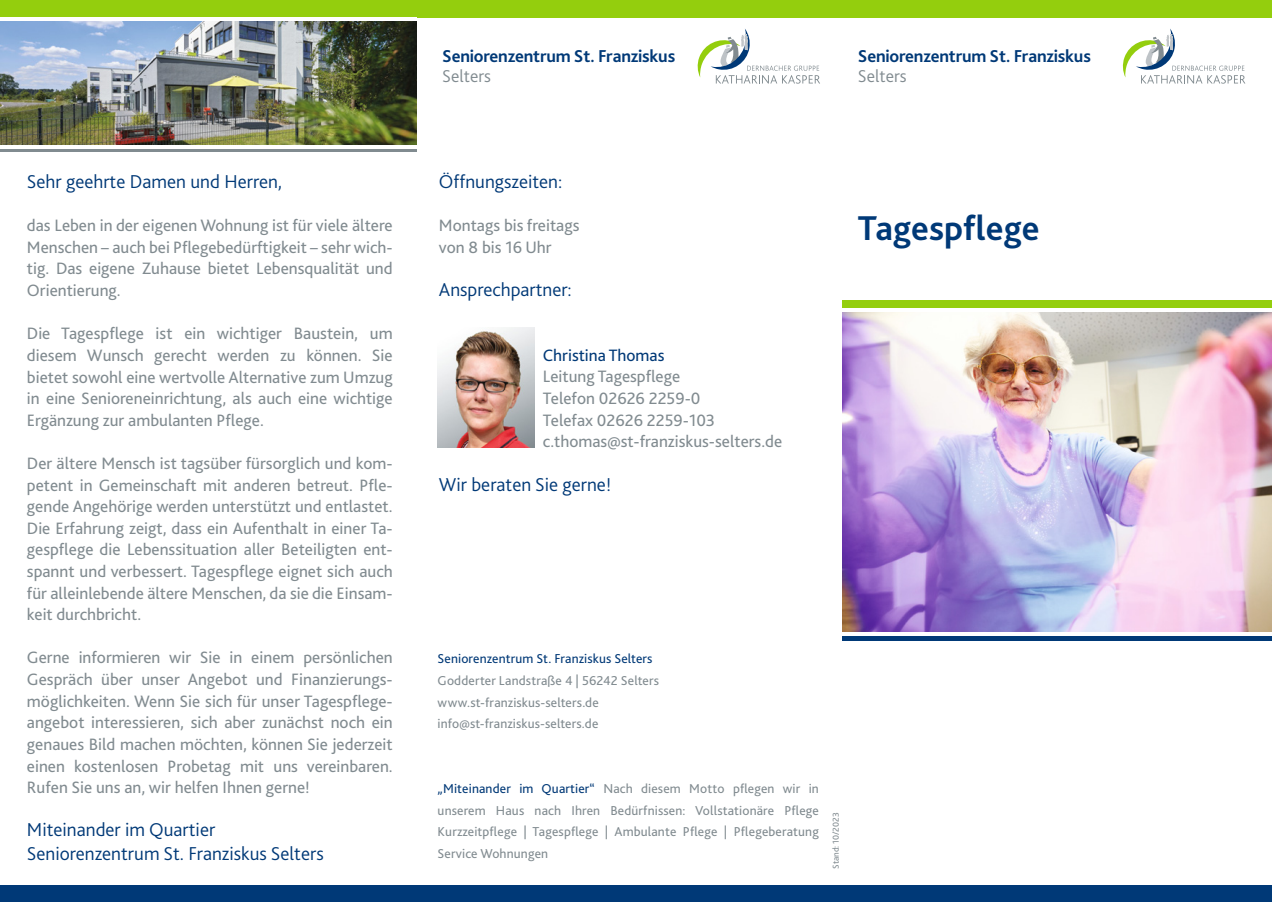
<style>
.page{position:relative;width:1272px;height:902px;background:#fff}
.page>*{position:absolute;margin:0;border:0;box-sizing:border-box;transform-origin:0 0}
.t1{font:700 36px "Bliss 2";color:#003977}
.t2{font:300 19.5px/23.4px "Bliss 2";color:#003977}
.t3{font:700 18px "Bliss 2";letter-spacing:-.01em;color:#003977}
.t4{font:300 18px "Bliss 2";color:#818b90}
.t5{font:17.25px/21.6px "Bliss 2";color:#818b90;text-align:justify}
.t6{font:17.25px "Bliss 2";color:#003977}
.t7{font:13.5px/21.6px "Bliss 2";letter-spacing:.01em;color:#818b90}
.t8{font:13.5px "Bliss 2";letter-spacing:.01em;color:#003977}
.t9{font:9px "Bliss 2";color:#818b90}
.s1{color:#003977}
</style>
<div class="page">
<img style="left:842px;top:312px;width:429px;height:320px">
<img style="left:0;top:21px;width:417px;height:124px">
<img style="left:437px;top:327px;width:97px;height:121px">
<svg style="left:1122px;top:29px;width:123px;height:55px"></svg>
<svg style="left:697px;top:29px;width:123px;height:55px"></svg>
<div style="left:0;top:0;width:1271px;height:17px;background:#94ce0d"></div>
<hr style="left:0;top:148px;width:417px;height:3px;background:#818b90">
<div style="left:0;top:884px;width:1271px;height:17px;background:#003977"></div>
<div style="left:842px;top:300px;width:429px;height:8px;background:#94ce0d"></div>
<hr style="left:842px;top:636px;width:429px;height:4px;background:#003977">
<p class="t2" style="left:27px;top:172px;width:257px">Sehr geehrte Damen und Herren,</p>
<p class="t5" style="left:27px;top:216px;width:367px">das Leben in der eigenen Wohnung ist für viele ältere Menschen – auch bei Pflegebedürftigkeit – sehr wich&shy;tig. Das eigene Zuhause bietet Lebensqualität und Orientierung.</p>
<p class="t5" style="left:27px;top:324px;width:367px">Die Tagespflege ist ein wichtiger Baustein, um diesem Wunsch gerecht werden zu können. Sie bietet sowohl eine wertvolle Alternative zum Umzug in eine Senioreneinrichtung, als auch eine wichtige Ergänzung zur ambulanten Pflege.</p>
<p class="t5" style="left:27px;top:454px;width:367px">Der ältere Mensch ist tagsüber fürsorglich und kom&shy;petent in Gemeinschaft mit anderen betreut. Pfle&shy;gende Angehörige werden unterstützt und entlastet.<br>Die Erfahrung zeigt, dass ein Aufenthalt in einer Ta&shy;gespflege die Lebenssituation aller Beteiligten ent&shy;spannt und verbessert. Tagespflege eignet sich auch für alleinlebende ältere Menschen, da sie die Einsam&shy;keit durchbricht.</p>
<p class="t5" style="left:27px;top:648px;width:367px">Gerne informieren wir Sie in einem persönlichen Gespräch über unser Angebot und Finanzierungs&shy;möglichkeiten. Wenn Sie sich für unser Tagespflege&shy;angebot interessieren, sich aber zunächst noch ein genaues Bild machen möchten, können Sie jederzeit einen kostenlosen Probetag mit uns vereinbaren.<br>Rufen Sie uns an, wir helfen Ihnen gerne!</p>
<p class="t2" style="left:27px;top:820px;width:298px">Miteinander im Quartier<br>Seniorenzentrum St. Franziskus Selters</p>
<p class="t3" style="left:442px;top:49px;width:234px">Seniorenzentrum St. Franziskus</p>
<p class="t4" style="left:442px;top:69px;width:50px">Selters</p>
<p class="t2" style="left:439px;top:172px;width:125px">Öffnungszeiten:</p>
<p class="t5" style="left:439px;top:216px;width:142px">Montags bis freitags von 8 bis 16 Uhr</p>
<p class="t2" style="left:439px;top:280px;width:134px">Ansprechpartner:</p>
<p class="t6" style="left:543px;top:348px;width:123px">Christina Thomas</p>
<p class="t5" style="left:543px;top:367px;width:241px;text-align:left">Leitung Tagespflege<br>Telefon 02626 2259-0<br>Telefax 02626 2259-103 c.thomas@st-franziskus-selters.de</p>
<p class="t2" style="left:439px;top:474px;width:174px">Wir beraten Sie gerne!</p>
<p class="t3" style="left:857px;top:49px;width:234px">Seniorenzentrum St. Franziskus</p>
<p class="t4" style="left:857px;top:69px;width:50px">Selters</p>
<h1 class="t1" style="left:857px;top:214px;width:183px">Tagespflege</h1>
<p class="t8" style="left:437px;top:653px;width:216px">Seniorenzentrum St. Franziskus Selters</p>
<p class="t7" style="left:437px;top:671px;width:223px">Godderter Landstraße 4 | 56242 Selters www.st-franziskus-selters.de info@st-franziskus-selters.de</p>
<p class="t7" style="left:437px;top:779px;width:383px;text-align:justify"><span class="s1">„Miteinander im Quartier“</span> Nach diesem Motto pflegen wir in unserem Haus nach Ihren Bedürfnissen: Vollstationäre Pflege Kurzzeitpflege | Tagespflege | Ambulante Pflege | Pflegeberatung Service Wohnungen</p>
<p class="t9" style="left:832px;top:868px;width:58px;rotate:-90deg">Stand: 10/2023</p>
</div>
